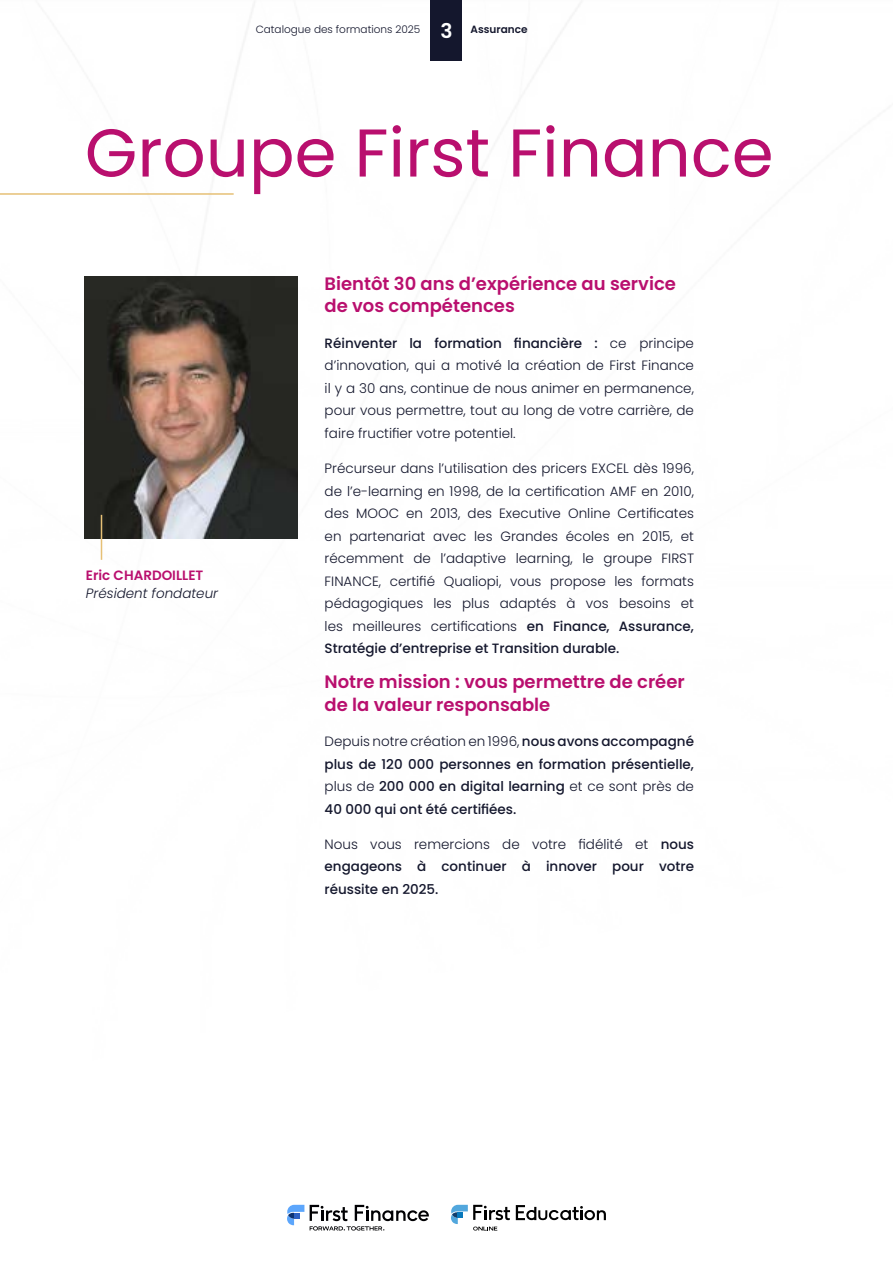
<style>
.page{position:relative;width:893px;height:1263px;background:#fff}
.page>*{position:absolute;margin:0;border:0;box-sizing:border-box;transform-origin:0 0}
.t1{font:67.5px "Poppins";color:#b90f6e}
.t2{font:600 18px/22.5px "Poppins";color:#b90f6e}
.t3{font:300 13.5px/22.5px "Poppins";color:#14172d;text-align:justify}
.t4{font:500 13.5px/22.5px "Poppins";color:#14172d;text-align:justify}
.t5{font:italic 300 13.5px "Poppins";color:#14172d}
.t6{font:600 13.5px "Poppins";color:#b90f6e}
.t7{font:300 10.5px "Poppins";color:#14172d}
.s1{font-weight:600;font-size:20.25px;color:#fff}
.s2{font-weight:600}
.s3{font-weight:500}
.s4{font-weight:300}
</style>
<div class="page">
<svg style="left:516px;top:1205px;width:90px;height:15px"></svg>
<svg style="left:451px;top:1205px;width:59px;height:25px"></svg>
<hr style="left:0;top:193px;width:234px;height:2px;background:#e6c076">
<img style="left:85px;top:276px;width:213px;height:262px">
<hr style="left:101px;top:515px;width:1px;height:45px;background:#e6c076">
<div style="left:431px;top:0;width:31px;height:61px;background:#14172d"></div>
<svg style="left:287px;top:1205px;width:17px;height:20px"></svg>
<svg style="left:310px;top:1205px;width:119px;height:25px"></svg>
<p class="t7" style="left:256px;top:23px;width:273px">Catalogue des formations 2025 <span class="s1">3</span> <span class="s2">Assurance</span></p>
<h1 class="t1" style="left:85px;top:114px;width:690px">Groupe First Finance</h1>
<p class="t6" style="left:86px;top:567px;width:119px">Eric CHARDOILLET</p>
<p class="t5" style="left:86px;top:585px;width:134px">Président fondateur</p>
<h2 class="t2" style="left:325px;top:272px;width:353px">Bientôt 30 ans d’expérience au service de vos compétences</h2>
<p class="t3" style="left:325px;top:332px;width:371px"><span class="s3">Réinventer la formation financière :</span> ce principe d’innovation, qui a motivé la création de First Finance il y a 30 ans, continue de nous animer en permanence, pour vous permettre, tout au long de votre carrière, de faire fructifier votre potentiel.</p>
<p class="t3" style="left:325px;top:457px;width:371px">Précurseur dans l’utilisation des pricers EXCEL dès 1996, de l’e-learning en 1998, de la certification AMF en 2010, des MOOC en 2013, des Executive Online Certificates en partenariat avec les Grandes écoles en 2015, et récemment de l’adaptive learning, le groupe FIRST FINANCE, certifié Qualiopi, vous propose les formats pédagogiques les plus adaptés à vos besoins et les meilleures certifications <span class="s3">en Finance, Assurance, Stratégie d’entreprise et Transition durable.</span></p>
<h2 class="t2" style="left:325px;top:671px;width:362px">Notre mission : vous permettre de créer de la valeur responsable</h2>
<p class="t4" style="left:325px;top:730px;width:371px"><span class="s4">Depuis notre création en 1996,</span> nous avons accompagné plus de 120 000 personnes en formation présentielle, <span class="s4">plus de</span> 200 000 en digital learning <span class="s4">et ce sont près de </span>40 000 qui ont été certifiées.</p>
<p class="t4" style="left:325px;top:833px;width:371px"><span class="s4">Nous vous remercions de votre fidélité et</span> nous engageons à continuer à innover pour votre réussite en 2025.</p>
</div>
